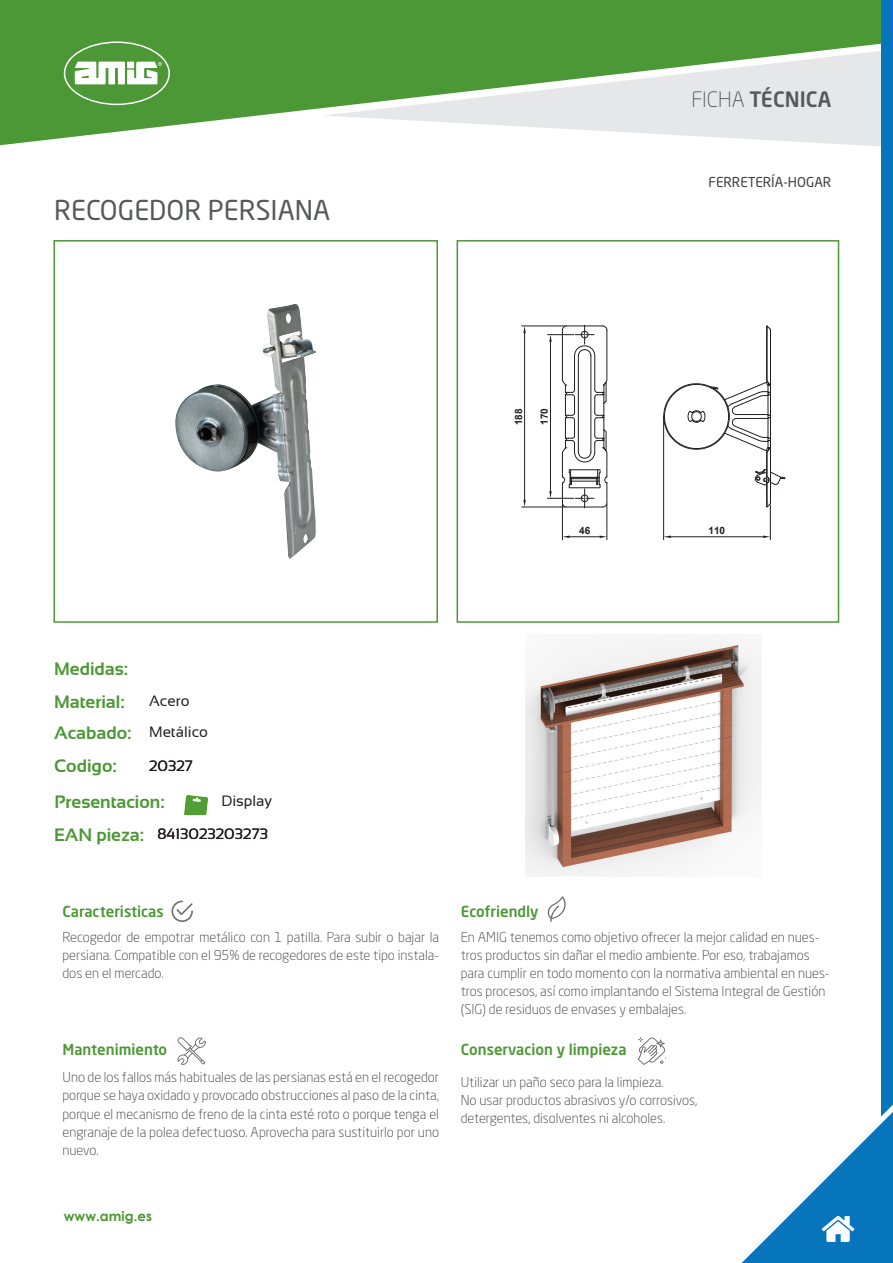
<style>
.page{position:relative;width:893px;height:1263px;background:#fff}
.page>*{position:absolute;margin:0;border:0;box-sizing:border-box;transform-origin:0 0}
.t1{font:27px "Neo Sans Pro";color:#57585a}
.t2{font:500 21px "Neo Sans Pro";color:#57585a}
.t3{font:700 18px/32.8px "Sansation";color:#4d9836}
.t4{font:500 15px "Neo Sans Pro";color:#4d9836}
.t5{font:15px "Sansation";color:#231f20}
.t6{font:300 13.5px/18px "Neo Sans Pro";color:#3e3e3f}
.t7{font:13.5px "Neo Sans Std";color:#3e3e3f}
.t8{font:700 13.5px "Century Gothic";color:#4d9836}
.t9{font:700 10.05px "Arial";color:#231f20}
.s1{font-weight:300}
</style>
<div class="page">
<svg style="left:0;top:0;width:881px;height:146px;fill:#4d9836"></svg>
<svg style="left:64px;top:41px;width:106px;height:64px"></svg>
<div style="left:881px;top:0;width:12px;height:1263px;background:#0775bc"></div>
<div style="left:53px;top:240px;width:385px;height:383px;border:2px solid #4d9836"></div>
<svg style="left:741px;top:1104px;width:152px;height:159px"></svg>
<svg style="left:663px;top:325px;width:123px;height:183px"></svg>
<hr style="left:562px;top:504px;width:1px;height:36px;background:#231f20">
<hr style="left:607px;top:504px;width:1px;height:36px;background:#231f20">
<hr style="left:570px;top:536px;width:30px;height:1px;background:#231f20">
<svg style="left:562px;top:535px;width:8px;height:3px"></svg>
<svg style="left:600px;top:535px;width:7px;height:3px"></svg>
<hr style="left:770px;top:505px;width:1px;height:35px;background:#231f20">
<hr style="left:663px;top:416px;width:1px;height:124px;background:#231f20">
<hr style="left:671px;top:536px;width:92px;height:1px;background:#231f20">
<svg style="left:763px;top:535px;width:7px;height:3px"></svg>
<svg style="left:664px;top:535px;width:7px;height:3px"></svg>
<hr style="left:522px;top:326px;width:43px;height:1px;background:#231f20">
<hr style="left:522px;top:507px;width:43px;height:1px;background:#231f20">
<hr style="left:524px;top:333px;width:1px;height:167px;background:#231f20">
<svg style="left:523px;top:326px;width:3px;height:7px"></svg>
<svg style="left:523px;top:500px;width:3px;height:7px"></svg>
<svg style="left:547px;top:325px;width:61px;height:183px"></svg>
<div style="left:457px;top:240px;width:382px;height:383px;border:2px solid #4d9836"></div>
<img style="left:525px;top:636px;width:236px;height:240px">
<img style="left:175px;top:304px;width:141px;height:255px">
<svg style="left:638px;top:1037px;width:28px;height:28px"></svg>
<svg style="left:547px;top:896px;width:19px;height:26px"></svg>
<svg style="left:177px;top:1037px;width:29px;height:28px"></svg>
<svg style="left:172px;top:901px;width:21px;height:21px"></svg>
<svg style="left:184px;top:795px;width:24px;height:20px"></svg>
<p class="t1" style="left:54px;top:194px;width:278px">RECOGEDOR PERSIANA</p>
<h2 class="t2" style="left:691px;top:86px;width:141px"><span class="s1">FICHA</span> TÉCNICA</h2>
<p class="t7" style="left:709px;top:174px;width:124px">FERRETERÍA-HOGAR</p>
<p class="t9" style="left:512px;top:425px;width:18px;rotate:-90deg">188</p>
<p class="t9" style="left:538px;top:425px;width:18px;rotate:-90deg">170</p>
<p class="t9" style="left:579px;top:524px;width:13px">46</p>
<p class="t9" style="left:708px;top:524px;width:18px">110</p>
<h3 class="t3" style="left:54px;top:653px;width:76px">Medidas:</h3>
<h3 class="t3" style="left:54px;top:685px;width:72px">Material:</h3>
<h3 class="t3" style="left:54px;top:717px;width:79px">Acabado:<br>Codigo:</h3>
<p class="t5" style="left:149px;top:692px;width:42px">Acero</p>
<p class="t5" style="left:149px;top:724px;width:60px">Metálico</p>
<p class="t5" style="left:149px;top:757px;width:45px">20327</p>
<h3 class="t3" style="left:55px;top:785px;width:112px">Presentacion:</h3>
<p class="t5" style="left:221px;top:792px;width:52px">Display</p>
<h3 class="t3" style="left:54px;top:818px;width:92px">EAN pieza:</h3>
<p class="t5" style="left:157px;top:825px;width:112px">8413023203273</p>
<p class="t4" style="left:63px;top:902px;width:103px">Caracteristicas</p>
<p class="t4" style="left:461px;top:902px;width:79px">Ecofriendly</p>
<p class="t6" style="left:63px;top:927px;width:378px;text-align:justify">Recogedor de empotrar metálico con 1 patilla. Para subir o bajar la persiana. Compatible con el 95% de recogedores de este tipo instala&shy;dos en el mercado.</p>
<p class="t6" style="left:461px;top:927px;width:370px">En AMIG tenemos como objetivo ofrecer la mejor calidad en nues&shy;tros productos sin dañar el medio ambiente. Por eso, trabajamos para cumplir en todo momento con la normativa ambiental en nues&shy;tros procesos, así como implantando el Sistema Integral de Gestión (SIG) de residuos de envases y embalajes.</p>
<p class="t4" style="left:63px;top:1040px;width:106px">Mantenimiento</p>
<p class="t4" style="left:461px;top:1040px;width:167px">Conservacion y limpieza</p>
<p class="t6" style="left:63px;top:1068px;width:378px;text-align:justify">Uno de los fallos más habituales de las persianas está en el recogedor porque se haya oxidado y provocado obstrucciones al paso de la cinta, porque el mecanismo de freno de la cinta esté roto o porque tenga el engranaje de la polea defectuoso. Aprovecha para sustituirlo por uno nuevo.</p>
<p class="t6" style="left:461px;top:1073px;width:238px">Utilizar un paño seco para la limpieza.<br>No usar productos abrasivos y/o corrosivos, detergentes, disolventes ni alcoholes.</p>
<p class="t8" style="left:64px;top:1206px;width:90px">www.amig.es</p>
</div>
